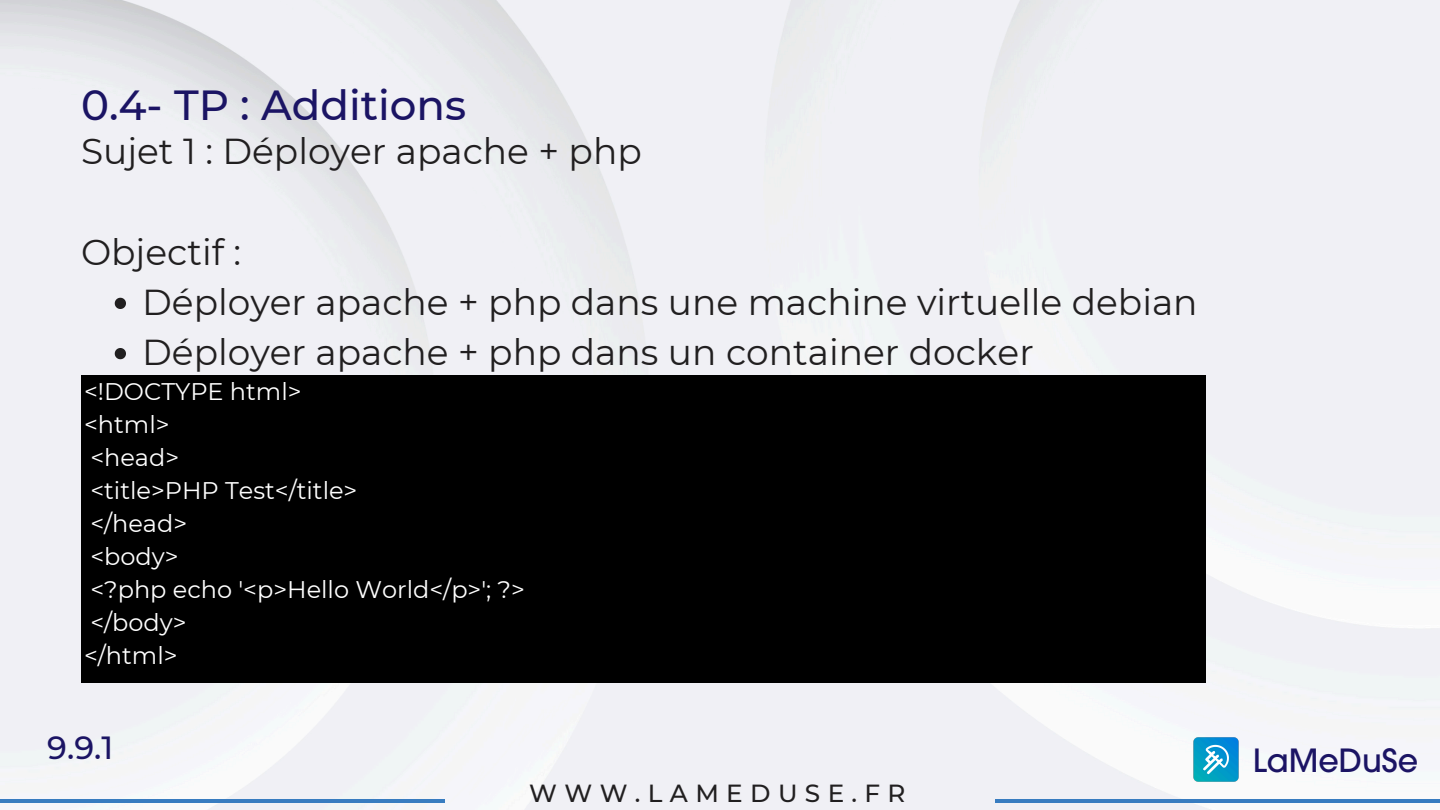
<style>
.page{position:relative;width:1440px;height:810px;background:#fff}
.page>*{position:absolute;margin:0;border:0;box-sizing:border-box;transform-origin:0 0}
.t1{font:500 42px "Montserrat";color:#1b1464}
.t2{font:36px "Montserrat";color:#211f20}
.t3{font:500 32px "Montserrat";color:#1b1464}
.t4{font:500 31.8px "ITC Avant Garde Std";color:#1b1464}
.t5{font:500 24.7px "Montserrat";letter-spacing:.3em;color:#211f20}
.t6{font:24px "Montserrat";color:#fff}
</style>
<div class="page">
<img style="left:0;top:0;width:1440px;height:810px">
<hr style="left:0;top:799px;width:445px;height:4px;background:#387cc0">
<hr style="left:995px;top:799px;width:445px;height:4px;background:#387cc0">
<img style="left:1186px;top:729px;width:61px;height:61px">
<svg style="left:115px;top:298px;width:11px;height:11px"></svg>
<svg style="left:115px;top:348px;width:11px;height:11px"></svg>
<div style="left:81px;top:375px;width:1125px;height:307px;background:#000"></div>
<p class="t1" style="left:81px;top:80px;width:387px">0.4- TP : Additions</p>
<p class="t2" style="left:81px;top:129px;width:562px">Sujet 1 : Déployer apache + php</p>
<p class="t2" style="left:81px;top:230px;width:162px">Objectif :</p>
<p class="t2" style="left:142px;top:280px;width:1057px">Déployer apache + php dans une machine virtuelle debian</p>
<p class="t2" style="left:142px;top:330px;width:893px">Déployer apache + php dans un container docker</p>
<p class="t6" style="left:84px;top:377px;width:219px">&lt;!DOCTYPE html&gt;</p>
<p class="t6" style="left:84px;top:410px;width:87px">&lt;html&gt;</p>
<p class="t6" style="left:90px;top:443px;width:90px">&lt;head&gt;</p>
<p class="t6" style="left:90px;top:476px;width:269px">&lt;title&gt;PHP Test&lt;/title&gt;</p>
<p class="t6" style="left:90px;top:509px;width:98px">&lt;/head&gt;</p>
<h3 class="t6" style="left:90px;top:542px;width:90px">&lt;body&gt;</h3>
<p class="t6" style="left:90px;top:575px;width:436px">&lt;?php echo '&lt;p&gt;Hello World&lt;/p&gt;'; ?&gt;</p>
<h3 class="t6" style="left:90px;top:608px;width:98px">&lt;/body&gt;</h3>
<h4 class="t6" style="left:84px;top:641px;width:95px">&lt;/html&gt;</h4>
<p class="t3" style="left:47px;top:728px;width:67px">9.9.1</p>
<h1 class="t5" style="left:529px;top:778px;width:378px">WWW.LAMEDUSE.FR</h1>
<h2 class="t4" style="left:1253px;top:748px;width:167px">LaMeDuSe</h2>
</div>
